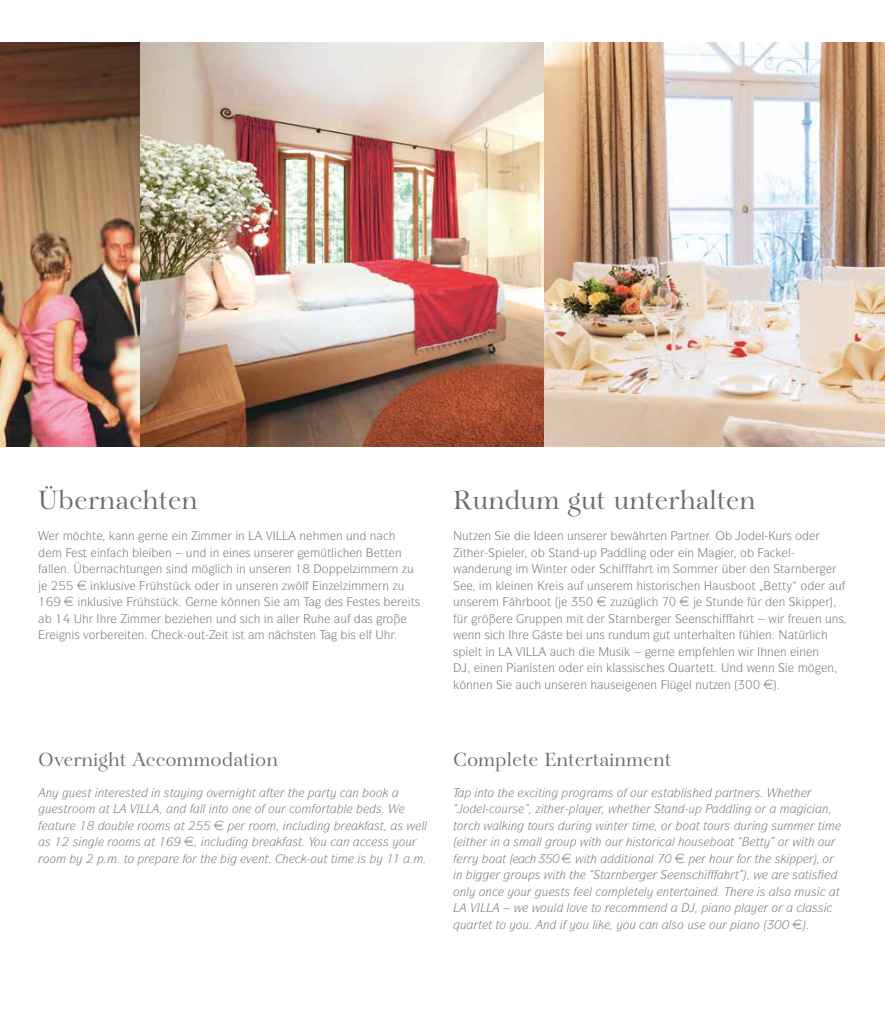
<style>
.page{position:relative;width:885px;height:1021px;background:#fff}
.page>*{position:absolute;margin:0;border:0;box-sizing:border-box;transform-origin:0 0}
.t1{font:27px "Aria Pro";color:#6f6b67}
.t2{font:19.5px "Aria Pro";color:#6f6b67}
.t3{font:italic 12px "Itc Symbol";color:#6f6b67}
.t4{font:12px "Itc Symbol";color:#6f6b67}
.t5{font:12px "Euro font";color:#6f6b67}
</style>
<div class="page">
<img style="left:0;top:43px;width:884px;height:403px">
<h1 class="t1" style="left:38px;top:484px;width:161px">Übernachten</h1>
<h1 class="t1" style="left:453px;top:484px;width:304px">Rundum gut unterhalten</h1>
<p class="t4" style="left:92px;top:528px;width:44px">▼ ■■</p>
<p class="t4" style="left:238px;top:528px;width:8px">■</p>
<p class="t4" style="left:299px;top:528px;width:8px">■</p>
<p class="t4" style="left:336px;top:528px;width:42px">■ ◆■ ■</p>
<p class="t4" style="left:78px;top:545px;width:30px">▲▼ ■</p>
<p class="t4" style="left:139px;top:545px;width:135px">● ■ ◆■ ■ ■ ▲ ◆■▲</p>
<p class="t4" style="left:320px;top:545px;width:15px">✓▼●</p>
<p class="t4" style="left:356px;top:545px;width:47px">■ ▼▼ ■</p>
<p class="t4" style="left:48px;top:561px;width:20px">●● ■</p>
<p class="t4" style="left:100px;top:561px;width:82px">■ ▼◆■ ■ ▲■</p>
<p class="t4" style="left:215px;top:561px;width:55px">● ■ ◆■▲</p>
<p class="t4" style="left:285px;top:561px;width:8px">■</p>
<p class="t5" style="left:77px;top:578px;width:54px">E ■ ●◆▲❖</p>
<p class="t4" style="left:150px;top:578px;width:31px">✓ ▲▼✓</p>
<p class="t4" style="left:195px;top:578px;width:61px">□ ■ ◆■▲</p>
<p class="t5" style="left:64px;top:595px;width:54px">E ■ ●◆▲❖</p>
<p class="t4" style="left:137px;top:594px;width:31px">✓ ▲▼✓</p>
<p class="t4" style="left:204px;top:594px;width:58px">■ ■■ ■</p>
<p class="t4" style="left:338px;top:594px;width:44px">▲ ▲▼ ▲</p>
<p class="t4" style="left:206px;top:611px;width:41px">■ ◆■ ▲</p>
<p class="t4" style="left:267px;top:611px;width:24px">■ ●●</p>
<p class="t4" style="left:65px;top:627px;width:32px">■▲ ❖□</p>
<p class="t4" style="left:187px;top:627px;width:19px">□◆▼</p>
<p class="t4" style="left:225px;top:627px;width:22px">▼ ▲▼</p>
<p class="t4" style="left:268px;top:627px;width:50px">■ ▲▼■</p>
<p class="t4" style="left:462px;top:528px;width:30px">◆▼ ■</p>
<p class="t4" style="left:557px;top:528px;width:30px">■ ◆■▲</p>
<p class="t4" style="left:741px;top:528px;width:62px">□ ●◆▲ □</p>
<p class="t4" style="left:555px;top:545px;width:36px">▼■ ◆</p>
<p class="t4" style="left:627px;top:545px;width:30px">●■ □</p>
<p class="t4" style="left:687px;top:545px;width:8px">■</p>
<p class="t4" style="left:788px;top:545px;width:4px">●</p>
<p class="t4" style="left:467px;top:561px;width:40px">■ ◆■</p>
<p class="t4" style="left:545px;top:561px;width:34px">■▼ □</p>
<p class="t4" style="left:763px;top:561px;width:40px">■ ▼ ■</p>
<p class="t4" style="left:501px;top:578px;width:34px">●■■</p>
<p class="t4" style="left:558px;top:578px;width:49px">▲ ◆ ◆■▲</p>
<p class="t4" style="left:646px;top:578px;width:30px">▲▼□ ▲</p>
<p class="t4" style="left:693px;top:578px;width:64px">■ ★ ◆▲ □□▼</p>
<p class="t4" style="left:777px;top:578px;width:31px">▼▼ □</p>
<p class="t4" style="left:453px;top:594px;width:20px">◆■▲</p>
<p class="t4" style="left:533px;top:594px;width:19px">□□▼</p>
<p class="t5" style="left:570px;top:595px;width:74px">✓ E ◆✓●</p>
<p class="t5" style="left:679px;top:595px;width:11px">E</p>
<p class="t4" style="left:712px;top:594px;width:19px">▼◆■</p>
<p class="t4" style="left:801px;top:611px;width:43px">◆ ■ ◆■▲</p>
<p class="t4" style="left:467px;top:627px;width:24px">■■ ▲</p>
<p class="t4" style="left:586px;top:627px;width:55px">◆■▲ ◆■ ◆</p>
<p class="t4" style="left:659px;top:627px;width:33px">◆▼ ◆■▼</p>
<p class="t4" style="left:715px;top:627px;width:58px">●▼■ ✓●■</p>
<p class="t4" style="left:794px;top:627px;width:20px">▼✓ ●</p>
<p class="t4" style="left:453px;top:644px;width:43px">▲ ●▼ ■</p>
<p class="t4" style="left:661px;top:644px;width:8px">■</p>
<p class="t4" style="left:767px;top:644px;width:54px">■■ ■■</p>
<p class="t4" style="left:523px;top:660px;width:44px">■▲▼ ■ □</p>
<p class="t4" style="left:596px;top:660px;width:46px">■ ● ▲▲▲</p>
<p class="t4" style="left:659px;top:660px;width:56px">▲ ◆ ▼▼▼</p>
<p class="t4" style="left:729px;top:660px;width:47px">■ ■■</p>
<p class="t4" style="left:827px;top:660px;width:8px">■</p>
<p class="t4" style="left:466px;top:677px;width:28px">■■ ■</p>
<p class="t4" style="left:522px;top:677px;width:43px">◆ ◆■▲</p>
<p class="t4" style="left:580px;top:677px;width:37px">■ ◆▲</p>
<p class="t4" style="left:637px;top:677px;width:109px">■ ■ ●✓ ● ■◆▼ ■ ✓</p>
<p class="t5" style="left:763px;top:677px;width:11px">E</p>
<h2 class="t2" style="left:38px;top:748px;width:241px">Overnight Accommodation</h2>
<h2 class="t2" style="left:453px;top:748px;width:220px">Complete Entertainment</h2>
<p class="t3" style="left:46px;top:785px;width:64px">■ ◆ ▲▼ ■▼</p>
<p class="t3" style="left:154px;top:785px;width:21px">■ ▲▼</p>
<p class="t3" style="left:190px;top:785px;width:47px">■ □❖ ■</p>
<p class="t3" style="left:252px;top:785px;width:41px">▼ ▼ ▼</p>
<p class="t3" style="left:326px;top:785px;width:58px">▼ ■ □□</p>
<p class="t3" style="left:45px;top:801px;width:42px">◆ ▲▼ □□</p>
<p class="t3" style="left:173px;top:801px;width:175px">■ ●● ■▼□ □■ □ □◆ □ □ ▼ ●</p>
<p class="t3" style="left:105px;top:818px;width:82px">□◆ ● □□ ▲ ▼</p>
<p class="t5" style="left:214px;top:818px;width:11px">E</p>
<p class="t3" style="left:286px;top:818px;width:39px">■●◆ ■</p>
<p class="t3" style="left:374px;top:818px;width:31px">▲▼ ▲</p>
<p class="t3" style="left:45px;top:834px;width:111px">▲ ▲■ ● □□ ▲ ▼</p>
<p class="t5" style="left:184px;top:835px;width:59px">E ■●◆ ■</p>
<p class="t3" style="left:292px;top:834px;width:36px">▲▼ □◆</p>
<p class="t3" style="left:343px;top:834px;width:70px">■ ▲▲ □◆</p>
<p class="t3" style="left:246px;top:851px;width:24px">❖ ■▼</p>
<p class="t3" style="left:310px;top:851px;width:26px">□◆▼ ▼</p>
<p class="t3" style="left:477px;top:785px;width:26px">■▼□ ▼</p>
<p class="t3" style="left:572px;top:785px;width:121px">□ ▲ □ □◆ ▲▼ ●▲</p>
<p class="t3" style="left:733px;top:785px;width:28px">▼■ ▲</p>
<p class="t3" style="left:462px;top:801px;width:57px">□ ● □◆▲</p>
<p class="t3" style="left:629px;top:801px;width:67px">▼ ▼■ ◆</p>
<p class="t3" style="left:732px;top:801px;width:31px">●■ □</p>
<p class="t3" style="left:822px;top:801px;width:8px">■</p>
<p class="t3" style="left:499px;top:818px;width:88px">● ■ ▼□◆▲ ◆ ■</p>
<p class="t3" style="left:607px;top:818px;width:30px">■▼ ▼</p>
<p class="t3" style="left:660px;top:818px;width:124px">□ □ ▼ ▼□◆ ▲ ◆ ■ ▲◆</p>
<p class="t3" style="left:466px;top:834px;width:55px">▼ ■ ▲</p>
<p class="t3" style="left:536px;top:834px;width:35px">●● □◆</p>
<p class="t3" style="left:591px;top:834px;width:28px">▼ □◆</p>
<p class="t3" style="left:635px;top:834px;width:18px">▲▼□</p>
<p class="t3" style="left:672px;top:834px;width:64px">● □◆▲ □ ▼</p>
<p class="t3" style="left:755px;top:834px;width:30px">▼▼ □</p>
<p class="t3" style="left:804px;top:834px;width:28px">▼ □◆</p>
<p class="t5" style="left:538px;top:851px;width:54px">✓ E ▼</p>
<p class="t3" style="left:624px;top:851px;width:31px">▼□■ ●</p>
<p class="t5" style="left:675px;top:851px;width:11px">E</p>
<p class="t3" style="left:715px;top:851px;width:44px">□◆ □ ▼</p>
<p class="t3" style="left:456px;top:867px;width:8px">■</p>
<p class="t3" style="left:515px;top:867px;width:60px">□◆ ▲ ▼ ▼</p>
<p class="t3" style="left:792px;top:867px;width:27px">▲ ▼▲</p>
<p class="t3" style="left:453px;top:884px;width:40px">□■● □■</p>
<p class="t3" style="left:514px;top:884px;width:58px">□◆ ◆ ▲▼▲</p>
<p class="t3" style="left:624px;top:884px;width:24px">●▼●</p>
<p class="t3" style="left:662px;top:884px;width:43px">■▼▼■</p>
<p class="t3" style="left:759px;top:884px;width:58px">▲ ●▲□ ◆▲</p>
<p class="t3" style="left:540px;top:900px;width:63px">□◆● ●□❖ ▼□</p>
<p class="t3" style="left:718px;top:900px;width:28px">■□ ●</p>
<p class="t3" style="left:771px;top:900px;width:53px">□ ● ▲▲</p>
<p class="t3" style="left:453px;top:917px;width:98px">❑◆ ▼ ▼ ▼□ □◆ ■</p>
<p class="t3" style="left:576px;top:917px;width:21px">□◆ ●</p>
<p class="t3" style="left:652px;top:917px;width:72px">■ ●▲□ ◆▲ □◆</p>
<p class="t3" style="left:746px;top:917px;width:29px">■□ ✓</p>
<p class="t5" style="left:792px;top:917px;width:11px">E</p>
</div>
